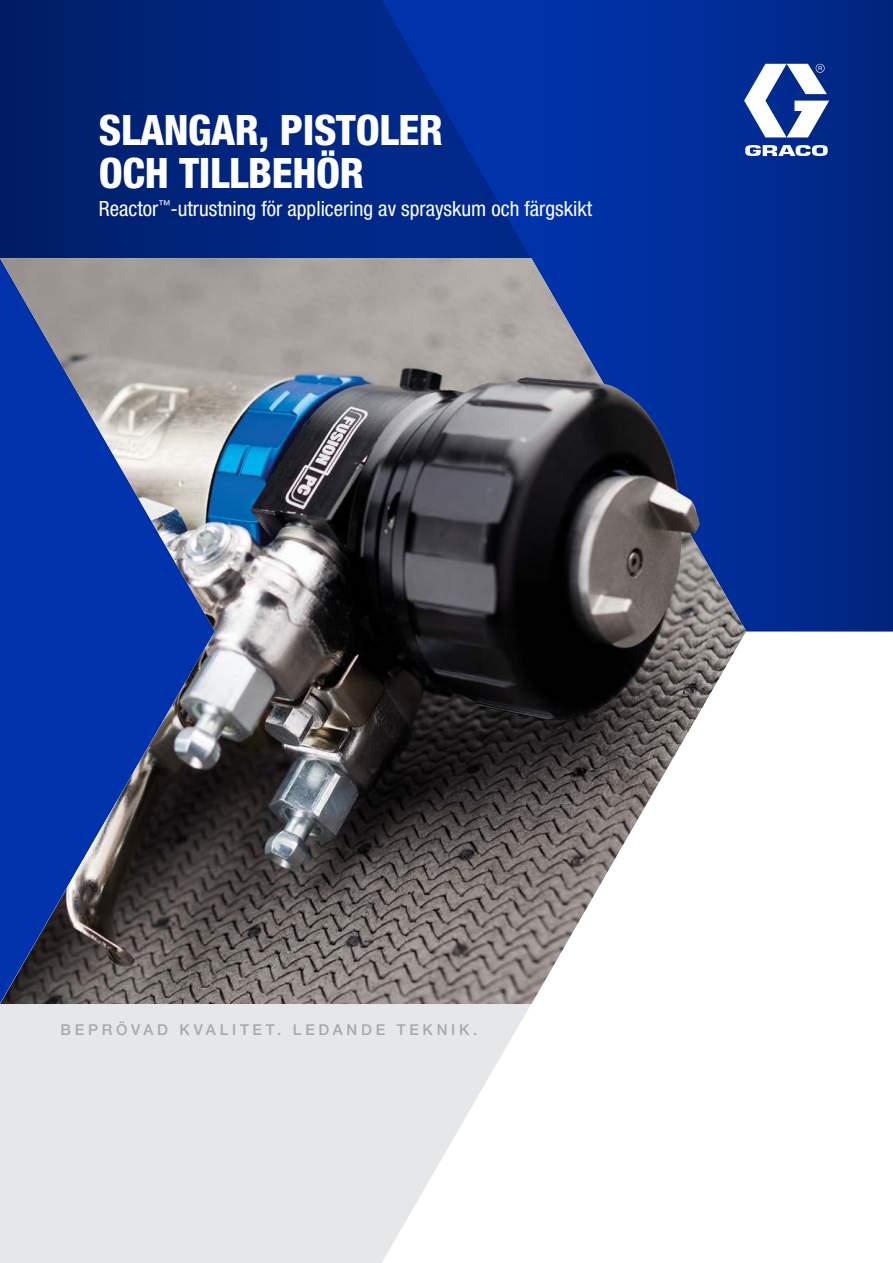
<style>
.page{position:relative;width:893px;height:1263px;background:#fff}
.page>*{position:absolute;margin:0;border:0;box-sizing:border-box;transform-origin:0 0}
.t1{font:800 condensed 42px/43.5px "Helvetica Neue LTW1 G";letter-spacing:-.01em;color:#fff}
.t2{font:condensed 21px "Helvetica Neue LTW1 G";color:#fff}
.t3{font:500 15px "Helvetica Neue LTW1 G";letter-spacing:.25em;color:#a7a9ac}
</style>
<div class="page">
<svg style="left:746px;top:0;width:147px;height:631px;background:#002887"></svg>
<svg style="left:0;top:0;width:746px;height:258px;background:#00298a"></svg>
<svg style="left:0;top:1004px;width:531px;height:259px;background:#e9eaeb"></svg>
<svg style="left:744px;top:63px;width:85px;height:74px"></svg>
<svg style="left:745px;top:145px;width:83px;height:11px"></svg>
<img style="left:0;top:258px;width:746px;height:746px">
<img style="left:487px;top:378px;width:213px;height:342px">
<h1 class="t1" style="left:99px;top:107px;width:346px">SLANGAR, PISTOLER<br>OCH TILLBEHÖR</h1>
<p class="t2" style="left:99px;top:196px;width:495px">Reactor<sup>™</sup>-utrustning för applicering av sprayskum och färgskikt</p>
<p class="t3" style="left:61px;top:1020px;width:418px">BEPRÖVAD KVALITET. LEDANDE TEKNIK.</p>
</div>
